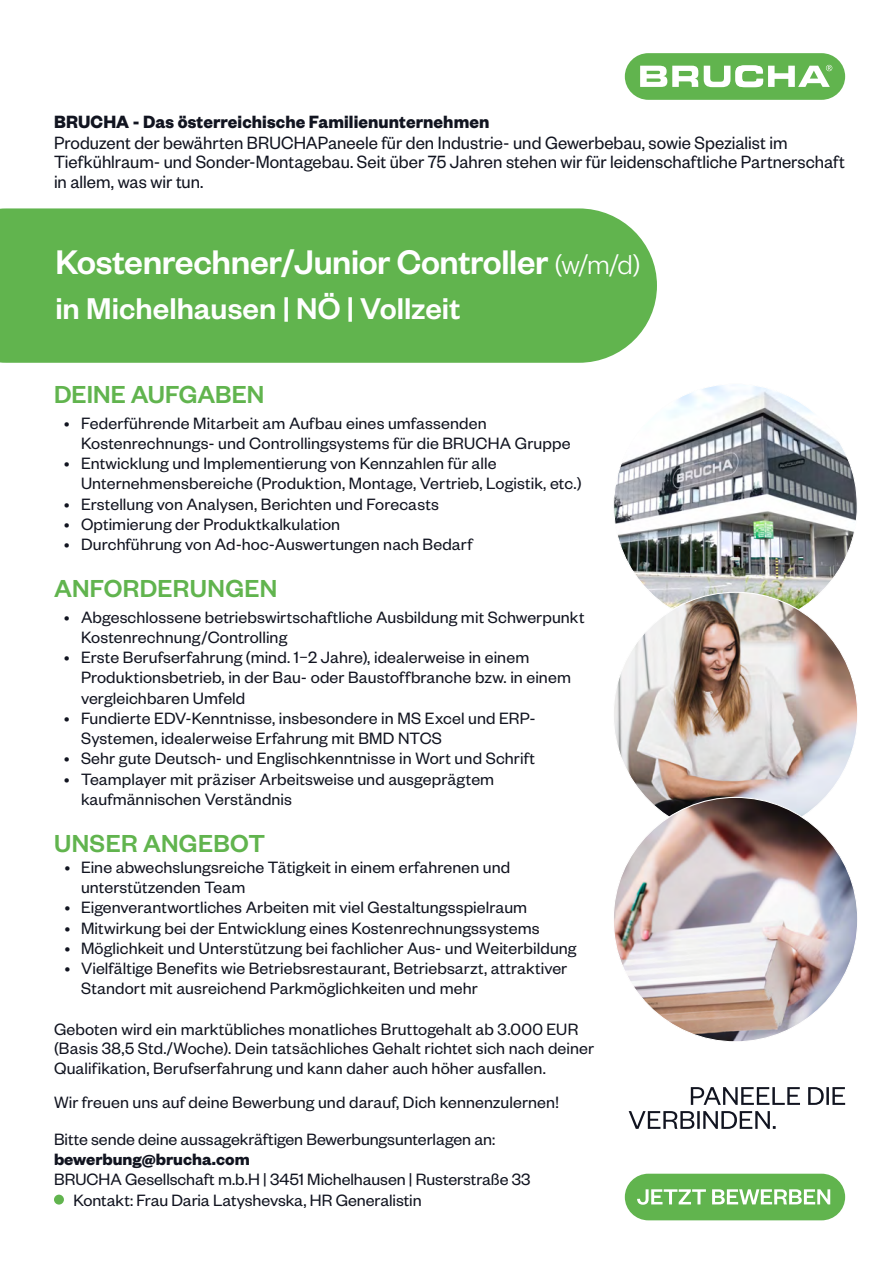
<style>
.page{position:relative;width:893px;height:1263px;background:#fff}
.page>*{position:absolute;margin:0;border:0;box-sizing:border-box;transform-origin:0 0}
.t1{font:500 37.5px "Founders Grotesk";letter-spacing:-.01em;color:#fff}
.t2{font:500 33px "Founders Grotesk";color:#fff}
.t3{font:500 27px "Founders Grotesk";letter-spacing:.01em;color:#61b44e}
.t4{font:19.5px/19.5px "Founders Grotesk";color:#111420;scale:.96 1}
.t5{font:700 19.5px "Founders Grotesk";letter-spacing:.005em;color:#111420;scale:.96 1}
.t6{font:18px/20.2px "Founders Grotesk";letter-spacing:.005em;color:#111420}
.t7{font:700 18px "Founders Grotesk";color:#111420}
.s1{font-weight:300;font-size:30px}
</style>
<div class="page">
<div style="left:625px;top:53px;width:220px;height:47px;background:#61b44e;border-radius:23px"></div>
<svg style="left:640px;top:66px;width:58px;height:21px"></svg>
<svg style="left:704px;top:65px;width:128px;height:22px"></svg>
<div style="left:0;top:208px;width:657px;height:155px;background:#61b44e"></div>
<div style="left:625px;top:1174px;width:220px;height:46px;background:#61b44e;border-radius:23px"></div>
<svg style="left:629px;top:1111px;width:147px;height:18px"></svg>
<svg style="left:691px;top:1087px;width:154px;height:18px"></svg>
<div style="left:54px;top:1194px;width:10px;height:10px;background:#61b44e;border-radius:50%"></div>
<img style="left:614px;top:384px;width:243px;height:243px;border-radius:122px">
<img style="left:613px;top:592px;width:245px;height:245px;border-radius:122px">
<img style="left:615px;top:797px;width:241px;height:245px">
<svg style="left:637px;top:1189px;width:193px;height:16px"></svg>
<p class="t5" style="left:54px;top:109px;width:455px">BRUCHA - Das österreichische Familienunternehmen</p>
<p class="t4" style="left:54px;top:132px;width:825px">Produzent der bewährten BRUCHAPaneele für den Industrie- und Gewerbebau, sowie Spezialist im<br>Tiefkühlraum- und Sonder-Montagebau. Seit über 75 Jahren stehen wir für leidenschaftliche Partnerschaft in allem, was wir tun.</p>
<h1 class="t1" style="left:55px;top:239px;width:586px">Kostenrechner/Junior Controller <span class="s1">(w/m/d)</span></h1>
<h2 class="t2" style="left:55px;top:288px;width:406px">in Michelhausen | NÖ | Vollzeit</h2>
<h3 class="t3" style="left:54px;top:378px;width:212px">DEINE AUFGABEN</h3>
<p class="t6" style="left:81px;top:412px;width:491px;text-indent:-17px">• Federführende Mitarbeit am Aufbau eines umfassenden<br>Kostenrechnungs- und Controllingsystems für die BRUCHA Gruppe</p>
<p class="t6" style="left:81px;top:452px;width:502px;text-indent:-17px">• Entwicklung und Implementierung von Kennzahlen für alle<br>Unternehmensbereiche (Produktion, Montage, Vertrieb, Logistik, etc.)</p>
<p class="t6" style="left:64px;top:493px;width:376px">• Erstellung von Analysen, Berichten und Forecasts</p>
<p class="t6" style="left:64px;top:513px;width:278px">• Optimierung der Produktkalkulation</p>
<p class="t6" style="left:64px;top:533px;width:410px">• Durchführung von Ad-hoc-Auswertungen nach Bedarf</p>
<h3 class="t3" style="left:54px;top:572px;width:225px">ANFORDERUNGEN</h3>
<p class="t6" style="left:81px;top:606px;width:505px;text-indent:-17px">• Abgeschlossene betriebswirtschaftliche Ausbildung mit Schwerpunkt<br>Kostenrechnung/Controlling</p>
<p class="t6" style="left:81px;top:646px;width:491px;text-indent:-17px">• Erste Berufserfahrung (mind. 1–2 Jahre), idealerweise in einem<br>Produktionsbetrieb, in der Bau- oder Baustoffbranche bzw. in einem vergleichbaren Umfeld</p>
<p class="t6" style="left:81px;top:707px;width:456px;text-indent:-17px">• Fundierte EDV-Kenntnisse, insbesondere in MS Excel und ERP-<br>Systemen, idealerweise Erfahrung mit BMD NTCS</p>
<p class="t6" style="left:64px;top:747px;width:472px">• Sehr gute Deutsch- und Englischkenntnisse in Wort und Schrift</p>
<p class="t6" style="left:81px;top:768px;width:415px;text-indent:-17px">• Teamplayer mit präziser Arbeitsweise und ausgeprägtem kaufmännischen Verständnis</p>
<h3 class="t3" style="left:54px;top:826px;width:213px">UNSER ANGEBOT</h3>
<p class="t6" style="left:81px;top:856px;width:431px;text-indent:-17px">• Eine abwechslungsreiche Tätigkeit in einem erfahrenen und unterstützenden Team</p>
<p class="t6" style="left:64px;top:897px;width:464px">• Eigenverantwortliches Arbeiten mit viel Gestaltungsspielraum</p>
<p class="t6" style="left:64px;top:917px;width:477px">• Mitwirkung bei der Entwicklung eines Kostenrechnungssystems</p>
<p class="t6" style="left:64px;top:937px;width:514px">• Möglichkeit und Unterstützung bei fachlicher Aus- und Weiterbildung</p>
<p class="t6" style="left:81px;top:957px;width:488px;text-indent:-17px">• Vielfältige Benefits wie Betriebsrestaurant, Betriebsarzt, attraktiver<br>Standort mit ausreichend Parkmöglichkeiten und mehr</p>
<p class="t6" style="left:54px;top:1018px;width:542px;line-height:19.5px">Geboten wird ein marktübliches monatliches Bruttogehalt ab 3.000 EUR (Basis 38,5 Std./Woche). Dein tatsächliches Gehalt richtet sich nach deiner<br>Qualifikation, Berufserfahrung und kann daher auch höher ausfallen.</p>
<p class="t6" style="left:54px;top:1091px;width:506px">Wir freuen uns auf deine Bewerbung und darauf, Dich kennenzulernen!</p>
<p class="t6" style="left:54px;top:1128px;width:443px">Bitte sende deine aussagekräftigen Bewerbungsunterlagen an:</p>
<p class="t7" style="left:54px;top:1148px;width:197px">bewerbung@brucha.com</p>
<p class="t6" style="left:73px;top:1168px;width:459px;text-indent:-19px">BRUCHA Gesellschaft m.b.H | 3451 Michelhausen | Rusterstraße 33<br>Kontakt: Frau Daria Latyshevska, HR Generalistin</p>
</div>
